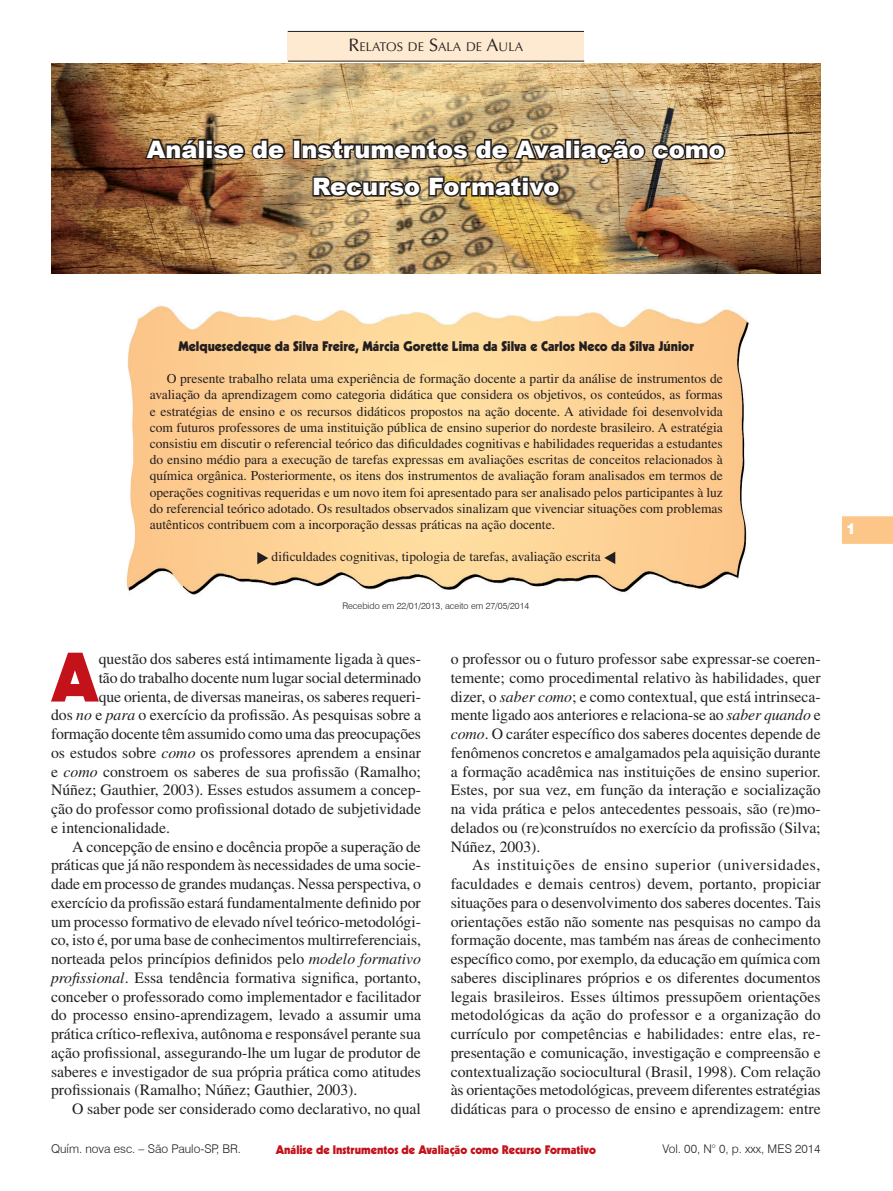
<style>
.page{position:relative;width:893px;height:1191px;background:#fff}
.page>*{position:absolute;margin:0;border:0;box-sizing:border-box;transform-origin:0 0}
.Normal_1º_Parágrafo{font:900 67.8px "Kabel";color:#c4121a}
.Título{font:900 24px/37.5px "Arial";color:#fff;text-align:center}
.Normal_1º_Parágrafo-2{font:15.75px/18.8px "Times";color:#231f20;text-align:justify}
.t1{font:900 15px "Swiss 721 BT";color:#fff}
.Resumo{font:13.5px/16.2px "Times";color:#231f20;text-align:justify}
.Autores{font:900 13.5px "Kabel";color:#231f20}
.Keywords{font:13.5px "Times";color:#231f20}
.t2{font:12.6px "Optima";color:#231f20}
.t3{font:300 12px "Swiss 721 BT";color:#231f20}
.t4{font:900 12px "Kabel";color:#c4121a}
.Recebido{font:300 9px "Swiss 721 BT";color:#231f20}
.s1{font-size:18px}
.s2{font-style:italic}
</style>
<div class="page">
<svg style="left:842px;top:516px;width:51px;height:28px"></svg>
<img style="left:51px;top:64px;width:770px;height:210px">
<img style="left:126px;top:306px;width:623px;height:289px">
<div style="left:287px;top:31px;width:297px;height:30px;background:#fee9d1"></div>
<hr style="left:288px;top:61px;width:296px;height:1px;background:#231f20">
<hr style="left:288px;top:31px;width:296px;height:1px;background:#231f20">
<svg style="left:257px;top:552px;width:11px;height:12px"></svg>
<svg style="left:604px;top:551px;width:11px;height:13px"></svg>
<svg style="left:143px;top:135px;width:145px;height:27px;background:#765f41"></svg>
<div style="left:293px;top:139px;width:8px;height:20px;border:3px solid #231f20"></div>
<svg style="left:300px;top:135px;width:427px;height:31px;background:#867456"></svg>
<svg style="left:311px;top:173px;width:251px;height:28px;background:#7e6c4c"></svg>
<p class="t2" style="left:349px;top:39px;width:176px"><span class="s1">R</span>ELATOS DE <span class="s1">S</span>ALA DE <span class="s1">A</span>ULA</p>
<p class="Título" style="left:147px;top:129px;width:579px">Análise de Instrumentos de Avaliação como<br>Recurso Formativo</p>
<p class="Autores" style="left:178px;top:337px;width:517px">Melquesedeque da Silva Freire, Márcia Gorette Lima da Silva e Carlos Neco da Silva Júnior</p>
<p class="Resumo" style="left:150px;top:370px;width:575px;text-indent:17px">O presente trabalho relata uma experiência de formação docente a partir da análise de instrumentos de avaliação da aprendizagem como categoria didática que considera os objetivos, os conteúdos, as formas e estratégias de ensino e os recursos didáticos propostos na ação docente. A atividade foi desenvolvida com futuros professores de uma instituição pública de ensino superior do nordeste brasileiro. A estratégia consistiu em discutir o referencial teórico das dificuldades cognitivas e habilidades requeridas a estudantes do ensino médio para a execução de tarefas expressas em avaliações escritas de conceitos relacionados à química orgânica. Posteriormente, os itens dos instrumentos de avaliação foram analisados em termos de operações cognitivas requeridas e um novo item foi apresentado para ser analisado pelos participantes à luz do referencial teórico adotado. Os resultados observados sinalizam que vivenciar situações com problemas autênticos contribuem com a incorporação dessas práticas na ação docente.</p>
<p class="Keywords" style="left:272px;top:549px;width:331px">dificuldades cognitivas, tipologia de tarefas, avaliação escrita</p>
<p class="Recebido" style="left:342px;top:600px;width:188px">Recebido em 22/01/2013, aceito em 27/05/2014</p>
<p class="Normal_1º_Parágrafo" style="left:51px;top:634px;width:49px">A</p>
<p class="Normal_1º_Parágrafo-2" style="left:99px;top:649px;width:324px">questão dos saberes está intimamente ligada à ques-</p>
<p class="Normal_1º_Parágrafo-2" style="left:99px;top:668px;width:324px">tão do trabalho docente num lugar social determinado</p>
<p class="Normal_1º_Parágrafo-2" style="left:99px;top:687px;width:324px">que orienta, de diversas maneiras, os saberes requeri-</p>
<p class="Normal_1º_Parágrafo-2" style="left:51px;top:705px;width:371px">dos <span class="s2">no</span> e <span class="s2">para</span> o exercício da profissão. As pesquisas sobre a</p>
<p class="Normal_1º_Parágrafo-2" style="left:51px;top:724px;width:371px">formação docente têm assumido como uma das preocupações</p>
<p class="Normal_1º_Parágrafo-2" style="left:51px;top:743px;width:371px">os estudos sobre <span class="s2">como</span> os professores aprendem a ensinar</p>
<p class="Normal_1º_Parágrafo-2" style="left:51px;top:762px;width:371px">e <span class="s2">como</span> constroem os saberes de sua profissão (Ramalho;</p>
<p class="Normal_1º_Parágrafo-2" style="left:51px;top:780px;width:371px">Núñez; Gauthier, 2003). Esses estudos assumem a concep-</p>
<p class="Normal_1º_Parágrafo-2" style="left:51px;top:799px;width:371px">ção do professor como profissional dotado de subjetividade</p>
<p class="Normal_1º_Parágrafo-2" style="left:51px;top:818px;width:120px">e intencionalidade.</p>
<p class="Normal_1º_Parágrafo-2" style="left:51px;top:837px;width:372px;text-indent:21px">A concepção de ensino e docência propõe a superação de práticas que já não respondem às necessidades de uma socie&shy;dade em processo de grandes mudanças. Nessa perspectiva, o exercício da profissão estará fundamentalmente definido por um processo formativo de elevado nível teórico-metodológi&shy;co, isto é, por uma base de conhecimentos multirreferenciais, norteada pelos princípios definidos pelo <span class="s2">modelo formativo profissional</span>. Essa tendência formativa significa, portanto, conceber o professorado como implementador e facilitador do processo ensino-aprendizagem, levado a assumir uma prática crítico-reflexiva, autônoma e responsável perante sua ação profissional, assegurando-lhe um lugar de produtor de saberes e investigador de sua própria prática como atitudes profissionais (Ramalho; Núñez; Gauthier, 2003).</p>
<p class="Normal_1º_Parágrafo-2" style="left:72px;top:1099px;width:350px">O saber pode ser considerado como declarativo, no qual</p>
<p class="Normal_1º_Parágrafo-2" style="left:451px;top:649px;width:372px">o professor ou o futuro professor sabe expressar-se coeren&shy;temente; como procedimental relativo às habilidades, quer dizer, o <span class="s2">saber como</span>; e como contextual, que está intrinseca&shy;mente ligado aos anteriores e relaciona-se ao <span class="s2">saber quando</span> e <span class="s2">como</span>. O caráter específico dos saberes docentes depende de fenômenos concretos e amalgamados pela aquisição durante a formação acadêmica nas instituições de ensino superior.<br>Estes, por sua vez, em função da interação e socialização na vida prática e pelos antecedentes pessoais, são (re)mo&shy;delados ou (re)construídos no exercício da profissão (Silva; Núñez, 2003).</p>
<p class="Normal_1º_Parágrafo-2" style="left:451px;top:855px;width:372px;text-indent:21px">As instituições de ensino superior (universidades, faculdades e demais centros) devem, portanto, propiciar situações para o desenvolvimento dos saberes docentes. Tais orientações estão não somente nas pesquisas no campo da formação docente, mas também nas áreas de conhecimento específico como, por exemplo, da educação em química com saberes disciplinares próprios e os diferentes documentos legais brasileiros. Esses últimos pressupõem orientações metodológicas da ação do professor e a organização do currículo por competências e habilidades: entre elas, re&shy;presentação e comunicação, investigação e compreensão e contextualização sociocultural (Brasil, 1998). Com relação às orientações metodológicas, preveem diferentes estratégias didáticas para o processo de ensino e aprendizagem: entre</p>
<p class="t3" style="left:51px;top:1141px;width:192px">Quím. nova esc. – São Paulo-SP, BR.</p>
<p class="t3" style="left:662px;top:1141px;width:160px">Vol. 00, N° 0, p. xxx, MES 2014</p>
<p class="t4" style="left:276px;top:1141px;width:322px">Análise de Instrumentos de Avaliação como Recurso Formativo</p>
<p class="t1" style="left:846px;top:519px;width:11px">1</p>
</div>
